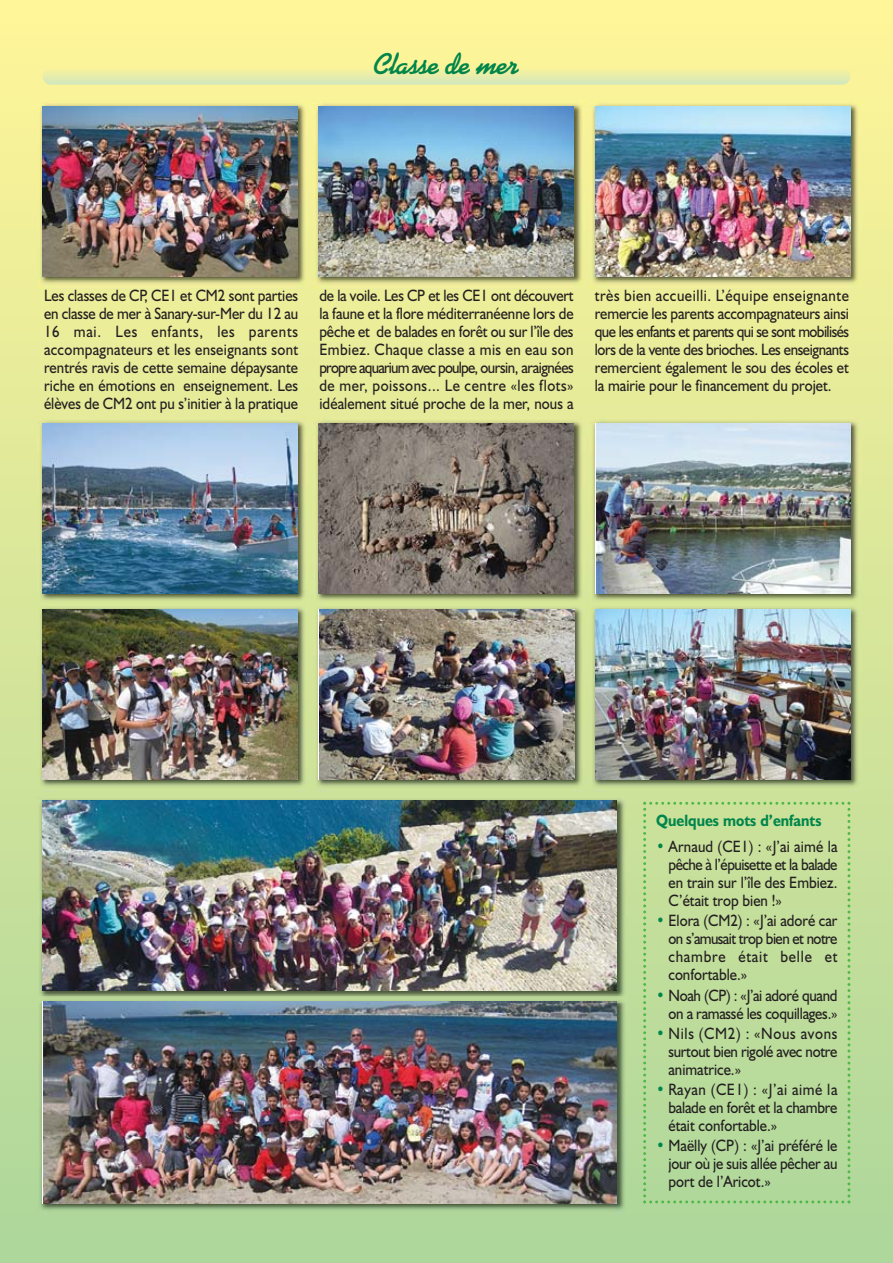
<style>
.page{position:relative;width:893px;height:1263px;background:#fff}
.page>*{position:absolute;margin:0;border:0;box-sizing:border-box;transform-origin:0 0}
.t1{font:700 30px "Kaufmann BT";letter-spacing:-.025em;color:#00854a}
.t2{font:16.5px/18px "Humanist 521 BT";color:#231f20;text-align:justify;scale:.9 1}
.t3{font:700 16.5px "Humanist 521 BT";color:#00854a;scale:.9 1}
.s1{color:#00854a}
</style>
<div class="page">
<div style="left:0;top:0;width:893px;height:1263px;background:linear-gradient(to bottom,#fff599,#add69b)"></div>
<img style="left:43px;top:68px;width:807px;height:17px">
<svg style="left:643px;top:802px;width:207px;height:401px;background:#bcdc99"></svg>
<img style="left:37px;top:101px;width:272px;height:187px">
<img style="left:43px;top:106px;width:254px;height:170px">
<img style="left:314px;top:101px;width:271px;height:187px">
<img style="left:319px;top:106px;width:255px;height:170px">
<img style="left:590px;top:101px;width:272px;height:187px">
<img style="left:595px;top:106px;width:255px;height:170px">
<img style="left:37px;top:417px;width:272px;height:374px">
<img style="left:43px;top:423px;width:254px;height:170px">
<img style="left:314px;top:417px;width:271px;height:374px">
<img style="left:319px;top:423px;width:255px;height:170px">
<img style="left:590px;top:417px;width:272px;height:374px">
<img style="left:596px;top:423px;width:254px;height:170px">
<img style="left:37px;top:604px;width:272px;height:1px">
<img style="left:43px;top:610px;width:254px;height:170px">
<img style="left:314px;top:604px;width:271px;height:1px">
<img style="left:320px;top:610px;width:254px;height:170px">
<img style="left:590px;top:604px;width:272px;height:1px">
<img style="left:595px;top:610px;width:255px;height:170px">
<img style="left:37px;top:795px;width:591px;height:420px">
<img style="left:43px;top:1002px;width:574px;height:201px">
<img style="left:37px;top:996px;width:591px;height:6px">
<img style="left:43px;top:801px;width:573px;height:190px">
<h1 class="t1" style="left:374px;top:52px;width:147px">Classe de mer</h1>
<p class="t2" style="left:44px;top:288px;width:284px">Les classes de CP, CE1 et CM2 sont parties en classe de mer à Sanary-sur-Mer du 12 au 16 mai. Les enfants, les parents accompagnateurs et les enseignants sont rentrés ravis de cette semaine dépaysante riche en émotions en enseignement. Les élèves de CM2 ont pu s’initier à la pratique</p>
<p class="t2" style="left:319px;top:288px;width:284px">de la voile. Les CP et les CE1 ont découvert la faune et la flore méditerranéenne lors de pêche et de balades en forêt ou sur l’île des Embiez. Chaque classe a mis en eau son propre aquarium avec poulpe, oursin, araignées de mer, poissons... Le centre «les flots» idéalement situé proche de la mer, nous a</p>
<p class="t2" style="left:595px;top:288px;width:284px">très bien accueilli. L’équipe enseignante remercie les parents accompagnateurs ainsi que les enfants et parents qui se sont mobilisés lors de la vente des brioches. Les enseignants remercient également le sou des écoles et la mairie pour le financement du projet.</p>
<p class="t3" style="left:656px;top:814px;width:185px">Quelques mots d’enfants</p>
<p class="t2" style="left:668px;top:839px;width:189px;text-indent:-12px"><span class="s1">•</span> Arnaud (CE1) : «J’ai aimé la pêche à l’épuisette et la balade en train sur l’île des Embiez.<br>C’était trop bien !»</p>
<p class="t2" style="left:668px;top:913px;width:189px;text-indent:-12px"><span class="s1">•</span> Elora (CM2) : «J’ai adoré car on s’amusait trop bien et notre chambre était belle et confortable.»</p>
<p class="t2" style="left:656px;top:987px;width:203px;text-align:right"><span class="s1">•</span> Noah (CP) : «J’ai adoré quand on a ramassé les coquillages.»</p>
<p class="t2" style="left:668px;top:1026px;width:189px;text-indent:-12px"><span class="s1">•</span> Nils (CM2) : «Nous avons surtout bien rigolé avec notre animatrice.»</p>
<p class="t2" style="left:668px;top:1082px;width:189px;text-indent:-12px"><span class="s1">•</span> Rayan (CE1) : «J’ai aimé la balade en forêt et la chambre était confortable.»</p>
<p class="t2" style="left:668px;top:1138px;width:189px;text-indent:-12px"><span class="s1">•</span> Maëlly (CP) : «J’ai préféré le jour où je suis allée pêcher au port de l’Aricot.»</p>
</div>
